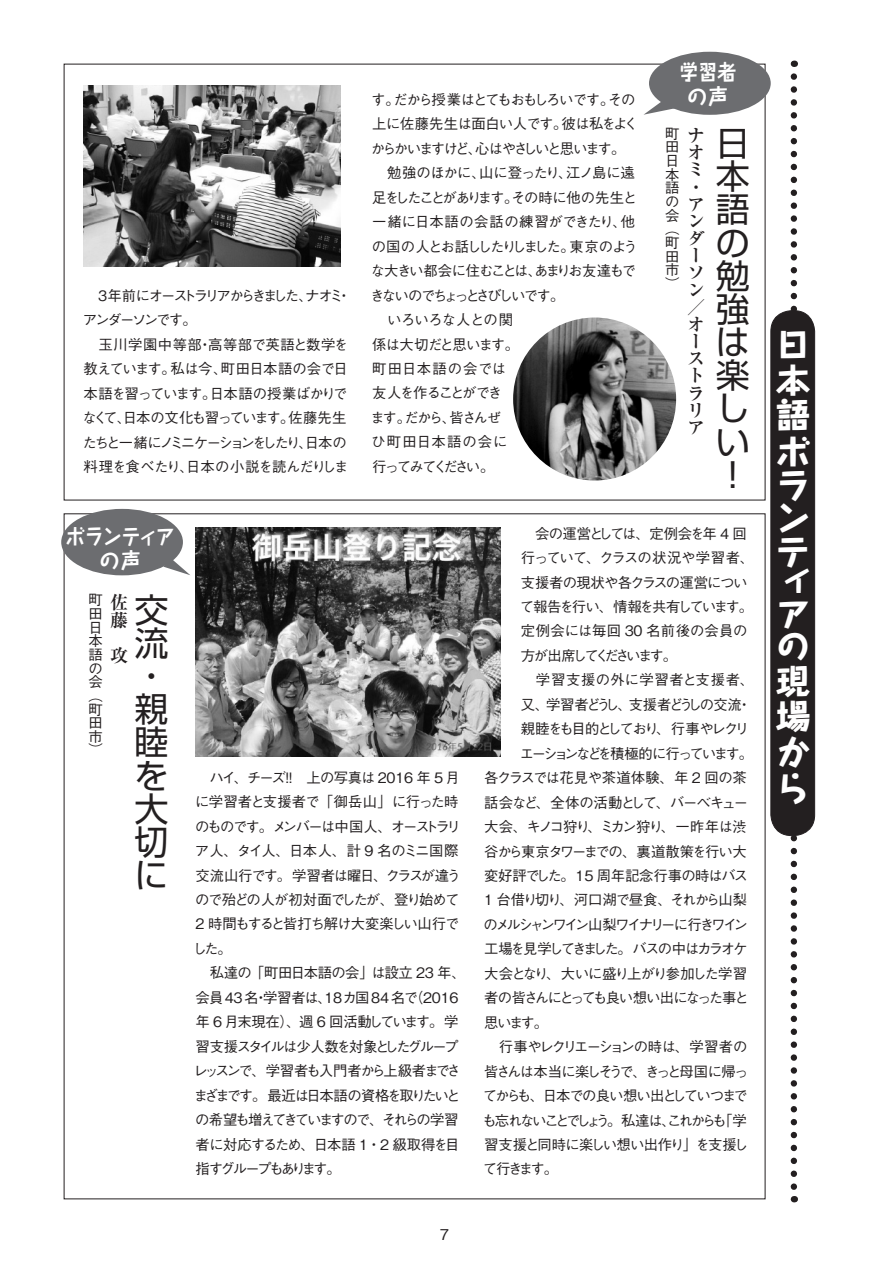
<style>
.page{position:relative;width:893px;height:1263px;background:#fff}
.page>*{position:absolute;margin:0;border:0;box-sizing:border-box;transform-origin:0 0}
.t1{font:34.05px/33.2px "Shin Go Pro";color:#231f20;text-align:justify}
.t2{font:800 34.05px/34.7px "Taka Hand Std";color:#fff;text-align:justify}
.t3{font:700 21px/24.6px "Taka Hand Std";letter-spacing:-.025em;color:#fff;text-align:center;scale:.9 1}
.t4{font:700 21px/24.6px "Taka Hand Std";color:#fff;text-align:center;scale:.9 1}
.t5{font:700 18px/17.1px "Ryumin Pro";color:#231f20}
.t6{font:500 14.85px "Gothic BBB Pro";color:#231f20}
.t7{font:500 14.4px/24.5px "Gothic BBB Pro";letter-spacing:-.1em;color:#231f20}
.t8{font:500 14.4px "Gothic BBB Pro";letter-spacing:-.175em;color:#231f20}
.t9{font:500 14.4px "Gothic BBB Pro";letter-spacing:-.125em;color:#231f20}
.t10{font:500 14.4px "Gothic BBB Pro";letter-spacing:-.05em;color:#231f20}
.t11{font:500 14.4px "Gothic BBB Pro";letter-spacing:-.13em;color:#231f20}
.t12{font:500 14.4px "Gothic BBB Pro";letter-spacing:-.155em;color:#231f20}
.t13{font:500 14.4px "Gothic BBB Pro";letter-spacing:-.075em;color:#231f20}
.t14{font:500 14.4px "Gothic BBB Pro";letter-spacing:-.03em;color:#231f20}
.t15{font:500 14.4px "Gothic BBB Pro";letter-spacing:-.135em;color:#231f20}
.t16{font:500 14.4px "Gothic BBB Pro";letter-spacing:-.16em;color:#231f20}
.t17{font:500 14.4px "Gothic BBB Pro";letter-spacing:-.025em;color:#231f20}
.t18{font:500 14.4px "Gothic BBB Pro";letter-spacing:-.14em;color:#231f20}
.t19{font:500 14.4px "Gothic BBB Pro";letter-spacing:-.07em;color:#231f20}
.t20{font:500 14.4px "Gothic BBB Pro";letter-spacing:-.055em;color:#231f20}
.t21{font:500 14.4px "Gothic BBB Pro";letter-spacing:.005em;color:#231f20}
.t22{font:500 14.4px "Gothic BBB Pro";letter-spacing:.05em;color:#231f20}
.t23{font:500 14.4px "Gothic BBB Pro";letter-spacing:-.2em;color:#231f20}
</style>
<div class="page">
<svg style="left:791px;top:77px;width:6px;height:1125px"></svg>
<div style="left:771px;top:311px;width:44px;height:525px;background:#231f20;border-radius:21px"></div>
<div style="left:771px;top:310px;width:44px;height:526px;border:1px solid #231f20;border-radius:21px"></div>
<div style="left:61px;top:509px;width:122px;height:66px;background:#6c6d70;border-radius:50%"></div>
<svg style="left:163px;top:559px;width:27px;height:16px"></svg>
<div style="left:649px;top:52px;width:122px;height:63px;background:#6c6d70;border-radius:50%"></div>
<svg style="left:644px;top:102px;width:35px;height:13px"></svg>
<img style="left:84px;top:85px;width:256px;height:182px">
<img style="left:196px;top:527px;width:305px;height:229px">
<img style="left:513px;top:317px;width:163px;height:163px;border-radius:81px">
<p class="t7" style="left:82px;top:281px;width:270px">　3年前にオーストラリアからきました、ナオミ・アンダーソンです。<br>　玉川学園中等部・高等部で英語と数学を教えています。私は今、町田日本語の会で日本語を習っています。日本語の授業ばかりでなくて、日本の文化も習っています。佐藤先生たちと一緒にノミニケーションをしたり、日本の料理を食べたり、日本の小説を読んだりしま</p>
<p class="t7" style="left:370px;top:86px;width:269px">す。だから授業はとてもおもしろいです。その上に佐藤先生は面白い人です。彼は私をよくからかいますけど、心はやさしいと思います。　勉強のほかに、山に登ったり、江ノ島に遠足をしたことがあります。その時に他の先生と一緒に日本語の会話の練習ができたり、他の国の人とお話ししたりしました。東京のような大きい都会に住むことは、あまりお友達もできないのでちょっとさびしいです。<br>　いろいろな人との関<br>係は大切だと思います。<br>町田日本語の会では<br>友人を作ることができ<br>ます。だから、皆さんぜ<br>ひ町田日本語の会に<br>行ってみてください。</p>
<h2 class="t4" style="left:679px;top:58px;width:65px">学習者の声</h2>
<p class="t7" style="left:665px;top:125px;width:16px;line-height:13.6px">町田日本語の会（町田市）</p>
<p class="t5" style="left:687px;top:126px;width:19px">ナオミ・アンダーソン／オーストラリア</p>
<h1 class="t1" style="left:716px;top:122px;width:35px">日本語の勉強は楽しい！</h1>
<h2 class="t3" style="left:66px;top:522px;width:123px">ボランティアの声</h2>
<p class="t7" style="left:88px;top:591px;width:16px;line-height:13.6px">町田日本語の会（町田市）</p>
<p class="t5" style="left:110px;top:592px;width:59px;line-height:17.9px">佐<br>藤<sup>交</sup></p>
<h1 class="t1" style="left:135px;top:622px;width:35px;text-align:left">流・親睦を大切に</h1>
<p class="t5" style="left:110px;top:646px;width:19px">攻</p>
<p class="t7" style="left:193px;top:763px;width:275px">　ハイ、チーズ！！　上の写真は 2016 年 5 月に学習者と支援者で「御岳山」に行った時のものです。メンバーは中国人、オーストラリア人、タイ人、日本人、計 9 名のミニ国際交流山行です。学習者は曜日、クラスが違うので殆どの人が初対面でしたが、登り始めて<br>2 時間もすると皆打ち解け大変楽しい山行でした。<br>　私達の「町田日本語の会」は設立 23 年、会員43名・学習者は、18カ国84名で（2016年 6 月末現在）、週 6 回活動しています。学習支援スタイルは少人数を対象としたグループレッスンで、学習者も入門者から上級者までさまざまです。最近は日本語の資格を取りたいとの希望も増えてきていますので、それらの学習者に対応するため、日本語 1・2 級取得を目指すグループもあります。</p>
<p class="t6" style="left:440px;top:1222px;width:11px">7</p>
<p class="t11" style="left:521px;top:522px;width:228px">　会の運営としては、定例会を年 4 回</p>
<p class="t19" style="left:521px;top:546px;width:235px">行っていて、クラスの状況や学習者、</p>
<p class="t20" style="left:521px;top:570px;width:228px">支援者の現状や各クラスの運営につい</p>
<p class="t11" style="left:520px;top:595px;width:235px">て報告を行い、情報を共有しています。</p>
<p class="t21" style="left:521px;top:619px;width:228px">定例会には毎回 30 名前後の会員の</p>
<p class="t23" style="left:521px;top:644px;width:158px">方が出席してくださいます。</p>
<p class="t22" style="left:521px;top:668px;width:235px">　学習支援の外に学習者と支援者、</p>
<p class="t15" style="left:521px;top:693px;width:232px">又、学習者どうし、支援者どうしの交流・</p>
<p class="t18" style="left:521px;top:717px;width:230px">親睦をも目的としており、行事やレクリ</p>
<p class="t16" style="left:520px;top:742px;width:235px">エーションなどを積極的に行っています。</p>
<p class="t17" style="left:484px;top:766px;width:264px">各クラスでは花見や茶道体験、年 2 回の茶</p>
<p class="t13" style="left:484px;top:791px;width:266px">話会など、全体の活動として、バーベキュー</p>
<p class="t10" style="left:484px;top:815px;width:264px">大会、キノコ狩り、ミカン狩り、一昨年は渋</p>
<p class="t7" style="left:484px;top:837px;width:264px">谷から東京タワーまでの、裏道散策を行い大</p>
<p class="t14" style="left:484px;top:864px;width:266px">変好評でした。15 周年記念行事の時はバス</p>
<p class="t7" style="left:484px;top:886px;width:264px">1 台借り切り、河口湖で昼食、それから山梨</p>
<p class="t8" style="left:484px;top:913px;width:266px">のメルシャンワイン山梨ワイナリーに行きワイン</p>
<p class="t12" style="left:484px;top:937px;width:265px">工場を見学してきました。バスの中はカラオケ</p>
<p class="t7" style="left:484px;top:959px;width:264px">大会となり、大いに盛り上がり参加した学習</p>
<p class="t9" style="left:484px;top:986px;width:266px">者の皆さんにとっても良い想い出になった事と</p>
<p class="t7" style="left:484px;top:1008px;width:66px">思います。</p>
<p class="t7" style="left:484px;top:1033px;width:265px">　行事やレクリエーションの時は、学習者の</p>
<p class="t9" style="left:484px;top:1060px;width:266px">皆さんは本当に楽しそうで、きっと母国に帰っ</p>
<p class="t7" style="left:483px;top:1082px;width:267px">てからも、日本での良い想い出としていつまで</p>
<p class="t8" style="left:482px;top:1108px;width:266px">も忘れないことでしょう。私達は、これからも「学</p>
<p class="t10" style="left:484px;top:1133px;width:266px">習支援と同時に楽しい想い出作り」を支援し</p>
<p class="t7" style="left:483px;top:1155px;width:77px">て行きます。</p>
<h1 class="t2" style="left:776px;top:324px;width:35px;text-align:left">日本語ボランテ</h1>
<h1 class="t2" style="left:776px;top:561px;width:35px;line-height:32.2px">ィアの</h1>
<h1 class="t2" style="left:776px;top:660px;width:35px;line-height:35.7px">現場から</h1>
</div>
